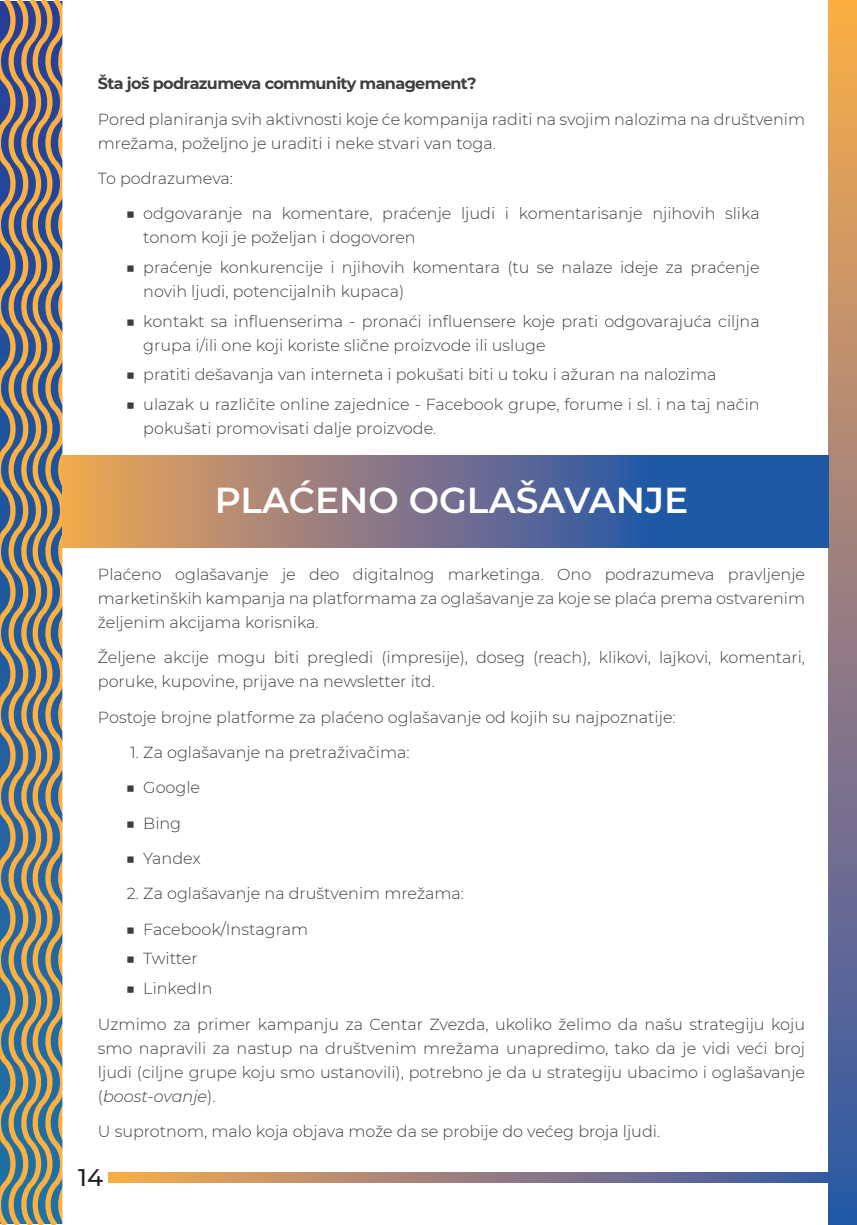
<style>
.page{position:relative;width:857px;height:1225px;background:#fff}
.page>*{position:absolute;margin:0;border:0;box-sizing:border-box;transform-origin:0 0}
.Naslov{font:600 36px "Montserrat";color:#fff}
.t1{font:500 24px "Montserrat";color:#231f20}
.Stil_za_nešto{font:300 16px/24px "Montserrat";color:#3e3e3f}
.Nabrajanje_-_Telo{font:700 16px "Montserrat";letter-spacing:-.04em;color:#3e3e3f}
.s1{font-style:italic}
</style>
<div class="page">
<svg style="left:0;top:0;width:62px;height:1225px;background:#827f74"></svg>
<svg style="left:109px;top:1172px;width:718px;height:10px;background:#98807c"></svg>
<div style="left:827px;top:0;width:29px;height:1225px;background:linear-gradient(to bottom,#fcaa4f,#2f54ac)"></div>
<svg style="left:62px;top:455px;width:765px;height:93px;background:#777587"></svg>
<p class="Nabrajanje_-_Telo" style="left:98px;top:72px;width:380px">Šta još podrazumeva community management?</p>
<p class="Stil_za_nešto" style="left:98px;top:106px;width:708px">Pored planiranja svih aktivnosti koje će kompanija raditi na svojim nalozima na društvenim mrežama, poželjno je uraditi i neke stvari van toga.</p>
<p class="Stil_za_nešto" style="left:98px;top:166px;width:137px">To podrazumeva:</p>
<p class="Stil_za_nešto" style="left:143px;top:201px;width:617px;text-indent:-18px">■ odgovaranje na komentare, praćenje ljudi i komentarisanje njihovih slika tonom koji je poželjan i dogovoren</p>
<p class="Stil_za_nešto" style="left:143px;top:255px;width:617px;text-indent:-18px">■ praćenje konkurencije i njihovih komentara (tu se nalaze ideje za praćenje novih ljudi, potencijalnih kupaca)</p>
<p class="Stil_za_nešto" style="left:143px;top:308px;width:617px;text-indent:-18px">■ kontakt sa influenserima - pronaći influensere koje prati odgovarajuća ciljna grupa i/ili one koji koriste slične proizvode ili usluge</p>
<p class="Stil_za_nešto" style="left:126px;top:362px;width:592px">■ pratiti dešavanja van interneta i pokušati biti u toku i ažuran na nalozima</p>
<p class="Stil_za_nešto" style="left:143px;top:392px;width:617px;text-indent:-18px">■ ulazak u različite online zajednice - Facebook grupe, forume i sl. i na taj način pokušati promovisati dalje proizvode.</p>
<p class="Naslov" style="left:215px;top:474px;width:475px">PLAĆENO OGLAŠAVANJE</p>
<p class="Stil_za_nešto" style="left:98px;top:562px;width:708px;text-align:justify">Plaćeno oglašavanje je deo digitalnog marketinga. Ono podrazumeva pravljenje marketinških kampanja na platformama za oglašavanje za koje se plaća prema ostvarenim željenim akcijama korisnika.</p>
<p class="Stil_za_nešto" style="left:98px;top:645px;width:708px">Željene akcije mogu biti pregledi (impresije), doseg (reach), klikovi, lajkovi, komentari, poruke, kupovine, prijave na newsletter itd.</p>
<p class="Stil_za_nešto" style="left:98px;top:704px;width:579px">Postoje brojne platforme za plaćeno oglašavanje od kojih su najpoznatije:</p>
<p class="Stil_za_nešto" style="left:130px;top:740px;width:280px">1. Za oglašavanje na pretraživačima:</p>
<p class="Stil_za_nešto" style="left:126px;top:775px;width:76px">■ Google</p>
<p class="Stil_za_nešto" style="left:126px;top:810px;width:57px">■ Bing</p>
<p class="Stil_za_nešto" style="left:126px;top:846px;width:77px">■ Yandex</p>
<p class="Stil_za_nešto" style="left:127px;top:881px;width:338px">2. Za oglašavanje na društvenim mrežama:</p>
<p class="Stil_za_nešto" style="left:126px;top:916px;width:184px">■ Facebook/Instagram</p>
<p class="Stil_za_nešto" style="left:126px;top:946px;width:74px">■ Twitter</p>
<p class="Stil_za_nešto" style="left:126px;top:976px;width:88px">■ LinkedIn</p>
<p class="Stil_za_nešto" style="left:98px;top:1011px;width:708px;text-align:justify">Uzmimo za primer kampanju za Centar Zvezda, ukoliko želimo da našu strategiju koju smo napravili za nastup na društvenim mrežama unapredimo, tako da je vidi veći broj ljudi (ciljne grupe koju smo ustanovili), potrebno je da u strategiju ubacimo i oglašavanje (<span class="s1">boost-ovanje</span>).</p>
<p class="Stil_za_nešto" style="left:98px;top:1118px;width:563px">U suprotnom, malo koja objava može da se probije do većeg broja ljudi.</p>
<h2 class="t1" style="left:78px;top:1160px;width:26px">14</h2>
</div>
